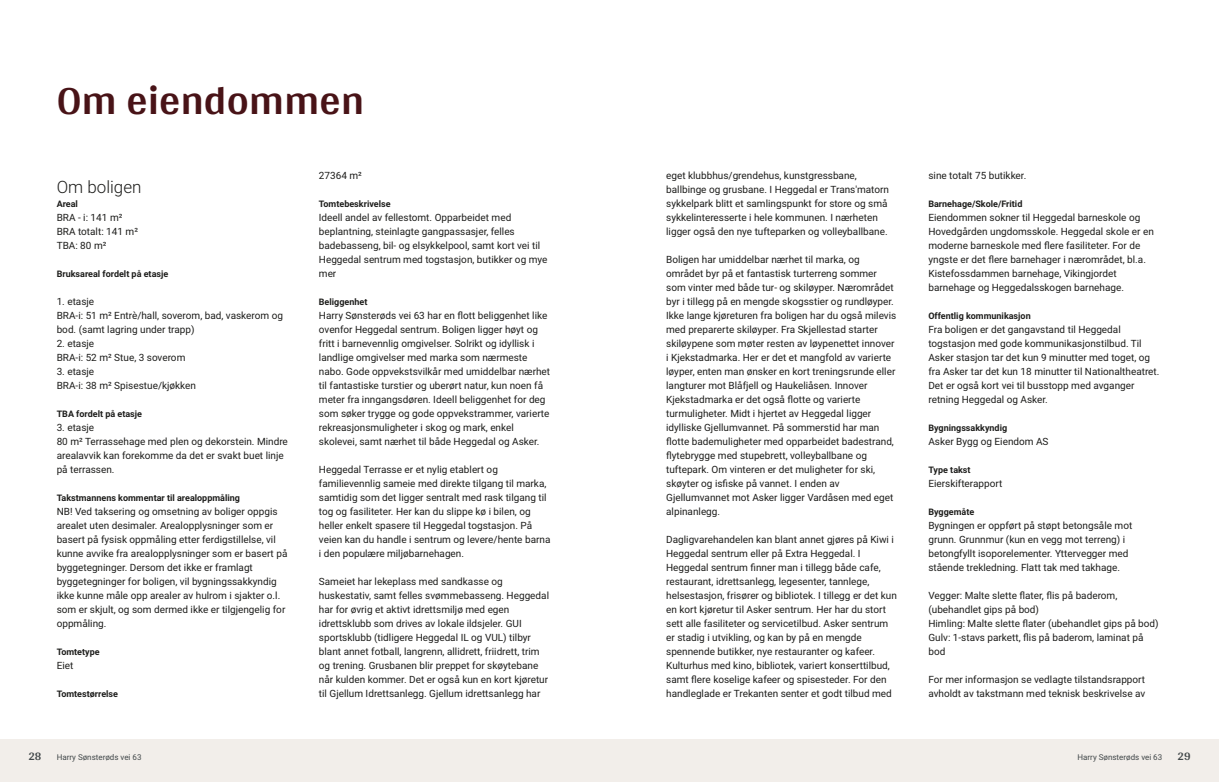
<style>
.page{position:relative;width:1219px;height:782px;background:#fff}
.page>*{position:absolute;margin:0;border:0;box-sizing:border-box;transform-origin:0 0}
.t1{font:700 42px "Arya";color:#481317}
.t2{font:300 17px "Roboto Vitec";color:#1d1d1b}
.t3{font:700 12px "Arya";color:#414749}
.t4{font:10px/14px "Roboto Vitec";color:#1d1d1b}
.t5{font:700 9px "Roboto Vitec";color:#1d1d1b}
.t6{font:8px "Roboto Vitec";color:#414749}
</style>
<div class="page">
<div style="left:0;top:739px;width:612px;height:42px;background:#f2eeea"></div>
<div style="left:607px;top:739px;width:612px;height:42px;background:#f2eeea"></div>
<h1 class="t1" style="left:57px;top:75px;width:309px">Om eiendommen</h1>
<h2 class="t2" style="left:57px;top:174px;width:86px">Om boligen</h2>
<p class="t5" style="left:57px;top:197px;width:23px">Areal</p>
<p class="t4" style="left:57px;top:209px;width:83px">BRA ‑ i: 141 m²<br>BRA totalt: 141 m²<br>TBA: 80 m²</p>
<p class="t5" style="left:57px;top:267px;width:113px">Bruksareal fordelt på etasje</p>
<p class="t4" style="left:57px;top:293px;width:228px">1. etasje<br>BRA‑i: 51 m² Entrè/hall, soverom, bad, vaskerom og bod. (samt lagring under trapp)</p>
<p class="t4" style="left:57px;top:335px;width:130px">2. etasje<br>BRA‑i: 52 m² Stue, 3 soverom</p>
<p class="t4" style="left:57px;top:363px;width:141px">3. etasje<br>BRA‑i: 38 m² Spisestue/kjøkken</p>
<p class="t5" style="left:57px;top:407px;width:87px">TBA fordelt på etasje</p>
<p class="t4" style="left:57px;top:419px;width:233px">3. etasje<br>80 m² Terrassehage med plen og dekorstein. Mindre arealavvik kan forekomme da det er svakt buet linje på terrassen.</p>
<p class="t5" style="left:57px;top:491px;width:185px">Takstmannens kommentar til arealoppmåling</p>
<p class="t4" style="left:57px;top:503px;width:232px">NB! Ved taksering og omsetning av boliger oppgis arealet uten desimaler. Arealopplysninger som er basert på fysisk oppmåling etter ferdigstillelse, vil kunne avvike fra arealopplysninger som er basert på byggetegninger. Dersom det ikke er framlagt byggetegninger for boligen, vil bygningssakkyndig ikke kunne måle opp arealer av hulrom i sjakter o.l. som er skjult, og som dermed ikke er tilgjengelig for oppmåling.</p>
<p class="t5" style="left:57px;top:645px;width:44px">Tomtetype</p>
<p class="t4" style="left:57px;top:657px;width:18px">Eiet</p>
<p class="t5" style="left:57px;top:687px;width:63px">Tomtestørrelse</p>
<p class="t3" style="left:28px;top:749px;width:15px">28</p>
<p class="t6" style="left:57px;top:751px;width:86px">Harry Sønsterøds vei 63</p>
<p class="t4" style="left:319px;top:167px;width:45px">27364 m²</p>
<p class="t5" style="left:319px;top:197px;width:73px">Tomtebeskrivelse</p>
<p class="t4" style="left:319px;top:209px;width:230px">Ideell andel av fellestomt. Opparbeidet med beplantning, steinlagte gangpassasjer, felles badebasseng, bil‑ og elsykkelpool, samt kort vei til Heggedal sentrum med togstasjon, butikker og mye mer</p>
<p class="t5" style="left:319px;top:295px;width:50px">Beliggenhet</p>
<p class="t4" style="left:319px;top:307px;width:233px">Harry Sønsterøds vei 63 har en flott beliggenhet like ovenfor Heggedal sentrum. Boligen ligger høyt og fritt i barnevennlig omgivelser. Solrikt og idyllisk i landlige omgivelser med marka som nærmeste nabo. Gode oppvekstsvilkår med umiddelbar nærhet til fantastiske turstier og uberørt natur, kun noen få meter fra inngangsdøren. Ideell beliggenhet for deg som søker trygge og gode oppvekstrammer, varierte rekreasjonsmuligheter i skog og mark, enkel skolevei, samt nærhet til både Heggedal og Asker.</p>
<p class="t4" style="left:319px;top:461px;width:233px">Heggedal Terrasse er et nylig etablert og familievennlig sameie med direkte tilgang til marka, samtidig som det ligger sentralt med rask tilgang til tog og fasiliteter. Her kan du slippe kø i bilen, og heller enkelt spasere til Heggedal togstasjon. På veien kan du handle i sentrum og levere/hente barna i den populære miljøbarnehagen.</p>
<p class="t4" style="left:319px;top:573px;width:232px">Sameiet har lekeplass med sandkasse og huskestativ, samt felles svømmebasseng. Heggedal har for øvrig et aktivt idrettsmiljø med egen idrettsklubb som drives av lokale ildsjeler. GUI sportsklubb (tidligere Heggedal IL og VUL) tilbyr blant annet fotball, langrenn, allidrett, friidrett, trim og trening. Grusbanen blir preppet for skøytebane når kulden kommer. Det er også kun en kort kjøretur til Gjellum Idrettsanlegg. Gjellum idrettsanlegg har</p>
<p class="t4" style="left:666px;top:167px;width:224px">eget klubbhus/grendehus, kunstgressbane, ballbinge og grusbane. I Heggedal er Trans'matorn sykkelpark blitt et samlingspunkt for store og små sykkelinteresserte i hele kommunen. I nærheten ligger også den nye tufteparken og volleyballbane.</p>
<p class="t4" style="left:666px;top:251px;width:232px">Boligen har umiddelbar nærhet til marka, og området byr på et fantastisk turterreng sommer som vinter med både tur‑ og skiløyper. Nærområdet byr i tillegg på en mengde skogsstier og rundløyper.<br>Ikke lange kjøreturen fra boligen har du også milevis med preparerte skiløyper. Fra Skjellestad starter skiløypene som møter resten av løypenettet innover i Kjekstadmarka. Her er det et mangfold av varierte løyper, enten man ønsker en kort treningsrunde eller langturer mot Blåfjell og Haukeliåsen. Innover Kjekstadmarka er det også flotte og varierte turmuligheter. Midt i hjertet av Heggedal ligger idylliske Gjellumvannet. På sommerstid har man flotte bademuligheter med opparbeidet badestrand, flytebrygge med stupebrett, volleyballbane og tuftepark. Om vinteren er det muligheter for ski, skøyter og isfiske på vannet. I enden av Gjellumvannet mot Asker ligger Vardåsen med eget alpinanlegg.</p>
<p class="t4" style="left:666px;top:531px;width:232px">Dagligvarehandelen kan blant annet gjøres på Kiwi i Heggedal sentrum eller på Extra Heggedal. I Heggedal sentrum finner man i tillegg både cafe, restaurant, idrettsanlegg, legesenter, tannlege, helsestasjon, frisører og bibliotek. I tillegg er det kun en kort kjøretur til Asker sentrum. Her har du stort sett alle fasiliteter og servicetilbud. Asker sentrum er stadig i utvikling, og kan by på en mengde spennende butikker, nye restauranter og kafeer.<br>Kulturhus med kino, bibliotek, variert konserttilbud, samt flere koselige kafeer og spisesteder. For den handleglade er Trekanten senter et godt tilbud med</p>
<p class="t4" style="left:928px;top:167px;width:99px">sine totalt 75 butikker.</p>
<p class="t5" style="left:928px;top:197px;width:96px">Barnehage/Skole/Fritid</p>
<p class="t4" style="left:928px;top:209px;width:227px">Eiendommen sokner til Heggedal barneskole og Hovedgården ungdomsskole. Heggedal skole er en moderne barneskole med flere fasiliteter. For de yngste er det flere barnehager i nærområdet, bl.a.<br>Kistefossdammen barnehage, Vikingjordet barnehage og Heggedalsskogen barnehage.</p>
<p class="t5" style="left:928px;top:309px;width:104px">Offentlig kommunikasjon</p>
<p class="t4" style="left:928px;top:321px;width:233px">Fra boligen er det gangavstand til Heggedal togstasjon med gode kommunikasjonstilbud. Til Asker stasjon tar det kun 9 minutter med toget, og fra Asker tar det kun 18 minutter til Nationaltheatret.<br>Det er også kort vei til busstopp med avganger retning Heggedal og Asker.</p>
<p class="t5" style="left:928px;top:421px;width:80px">Bygningssakkyndig</p>
<p class="t4" style="left:928px;top:433px;width:122px">Asker Bygg og Eiendom AS</p>
<p class="t5" style="left:928px;top:463px;width:44px">Type takst</p>
<p class="t4" style="left:928px;top:475px;width:75px">Eierskifterapport</p>
<p class="t5" style="left:928px;top:505px;width:47px">Byggemåte</p>
<p class="t4" style="left:928px;top:517px;width:205px">Bygningen er oppført på støpt betongsåle mot grunn. Grunnmur (kun en vegg mot terreng) i betongfyllt isoporelementer. Yttervegger med stående trekledning. Flatt tak med takhage.</p>
<p class="t4" style="left:928px;top:587px;width:232px">Vegger: Malte slette flater, flis på baderom, (ubehandlet gips på bod)<br>Himling: Malte slette flater (ubehandlet gips på bod)<br>Gulv: 1‑stavs parkett, flis på baderom, laminat på bod</p>
<p class="t4" style="left:928px;top:671px;width:218px">For mer informasjon se vedlagte tilstandsrapport avholdt av takstmann med teknisk beskrivelse av</p>
<p class="t6" style="left:1077px;top:751px;width:86px">Harry Sønsterøds vei 63</p>
<p class="t3" style="left:1177px;top:749px;width:15px">29</p>
</div>
